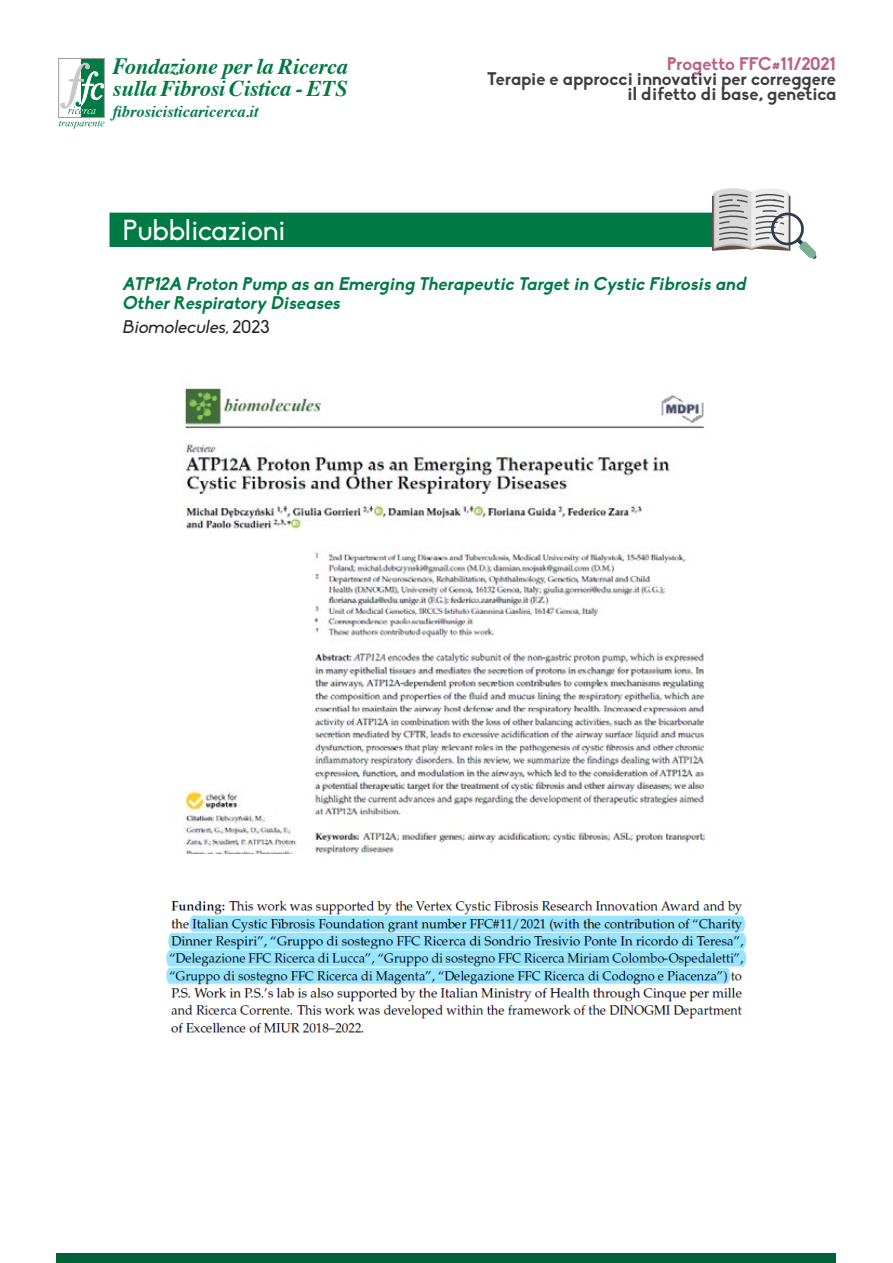
<style>
.page{position:relative;width:893px;height:1263px;background:#fff}
.page>*{position:absolute;margin:0;border:0;box-sizing:border-box;transform-origin:0 0}
.t1{font:28.5px "Biko";color:#fff}
.t2{font:italic 700 22.5px/22px "Times";letter-spacing:-.01em;color:#007a45}
.t3{font:italic 700 18px/19.5px "Biko";color:#007a45}
.t4{font:700 18px/15px "Biko";color:#3e3d40;text-align:right}
.t5{font:700 18px "Biko";letter-spacing:-.01em;color:#bb6387}
.t6{font:italic 18px "Biko";color:#282829}
.t7{font:italic 700 16.35px "Times";color:#007a45}
.s1{font-size:23.4px}
.s2{font-style:normal}
</style>
<div class="page">
<div style="left:82px;top:58px;width:22px;height:59px;background:#007a45"></div>
<div style="left:58px;top:58px;width:47px;height:60px;border:1px solid #9c9e9f"></div>
<svg style="left:60px;top:63px;width:44px;height:51px"></svg>
<svg style="left:59px;top:120px;width:45px;height:8px"></svg>
<div style="left:57px;top:1253px;width:779px;height:10px;background:#006338"></div>
<svg style="left:110px;top:188px;width:707px;height:71px"></svg>
<img style="left:183px;top:387px;width:527px;height:466px">
<img style="left:166px;top:900px;width:581px;height:133px">
<p class="t2" style="left:113px;top:53px;width:237px"><span class="s1">F</span>ondazione per la Ricerca sulla Fibrosi Cistica - ETS</p>
<p class="t5" style="left:667px;top:53px;width:171px">Progetto FFC#11/2021</p>
<p class="t4" style="left:487px;top:72px;width:350px">Terapie e approcci innovativi per correggere il difetto di base, genetica</p>
<p class="t7" style="left:113px;top:96px;width:147px">fibrosicisticaricerca.it</p>
<h1 class="t1" style="left:123px;top:214px;width:164px">Pubblicazioni</h1>
<p class="t3" style="left:122px;top:274px;width:629px">ATP12A Proton Pump as an Emerging Therapeutic Targetin Cystic Fibrosis and<br>OtherRespiratory Diseases</p>
<p class="t6" style="left:122px;top:317px;width:149px">Biomolecules,<span class="s2">2 0 2 3</span></p>
</div>
